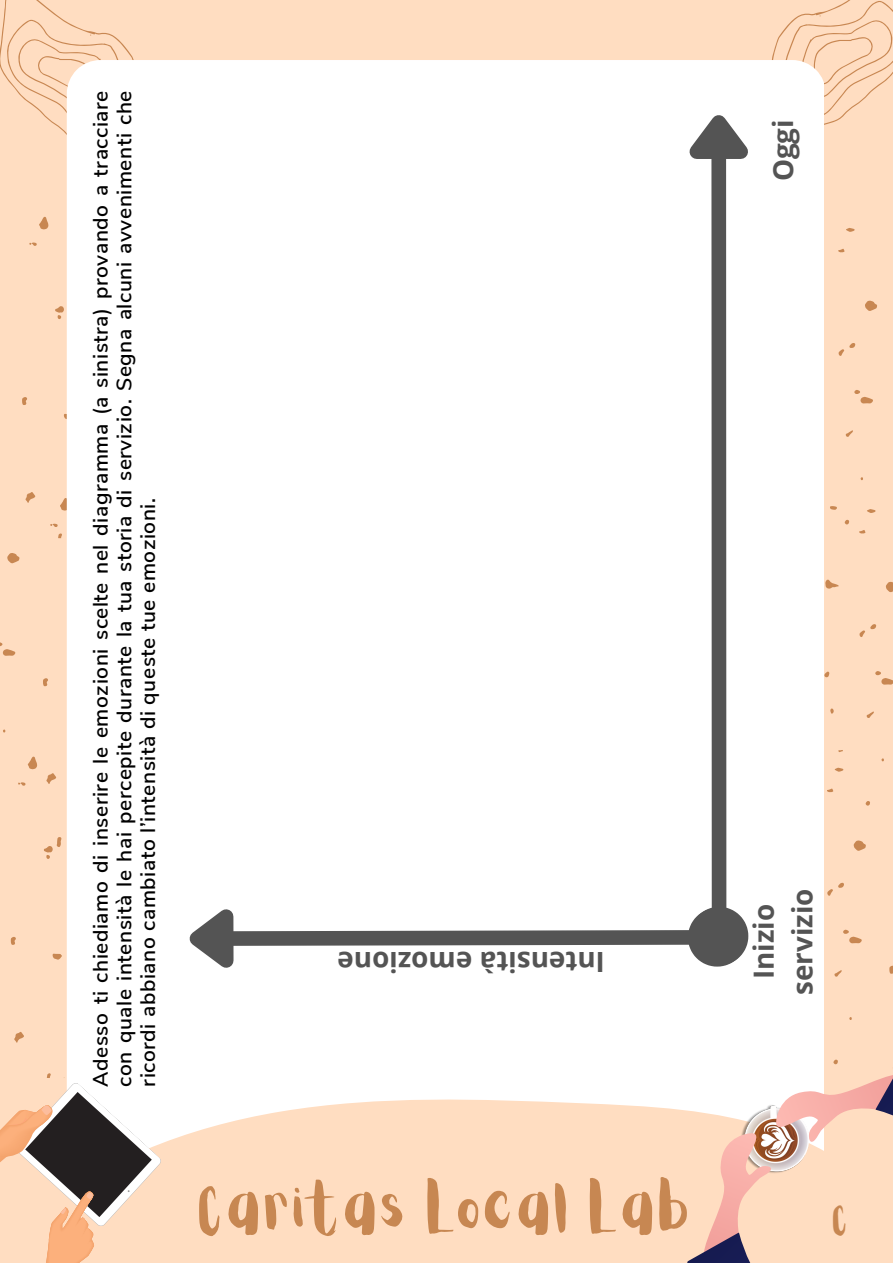
<style>
.page{position:relative;width:893px;height:1264px;background:#fff}
.page>*{position:absolute;margin:0;border:0;box-sizing:border-box;transform-origin:0 0}
.t1{font:53.7px "Aloja Extended";letter-spacing:.025em;color:#c78752}
.t2{font:32.85px "Aloja Extended";color:#c78752}
.t3{font:700 27.75px/38.8px "Open Sans";color:#545454;text-align:center}
.t4{font:600 21px/23.5px "Nunito Sans";letter-spacing:.025em;color:#000;text-align:justify}
</style>
<div class="page">
<div style="left:0;top:0;width:892px;height:1262px;background:#ffddc1"></div>
<svg style="left:0;top:0;width:134px;height:150px"></svg>
<svg style="left:58px;top:533px;width:4px;height:5px"></svg>
<svg style="left:39px;top:217px;width:9px;height:12px"></svg>
<svg style="left:25px;top:492px;width:10px;height:11px"></svg>
<svg style="left:64px;top:414px;width:3px;height:5px"></svg>
<svg style="left:22px;top:397px;width:5px;height:8px"></svg>
<svg style="left:55px;top:297px;width:12px;height:22px"></svg>
<svg style="left:29px;top:242px;width:8px;height:4px"></svg>
<svg style="left:7px;top:553px;width:13px;height:10px"></svg>
<svg style="left:60px;top:498px;width:7px;height:12px"></svg>
<svg style="left:46px;top:773px;width:10px;height:11px"></svg>
<svg style="left:43px;top:678px;width:5px;height:8px"></svg>
<svg style="left:0;top:642px;width:16px;height:13px"></svg>
<svg style="left:50px;top:523px;width:8px;height:4px"></svg>
<svg style="left:28px;top:756px;width:9px;height:13px"></svg>
<svg style="left:18px;top:782px;width:8px;height:4px"></svg>
<svg style="left:865px;top:300px;width:12px;height:11px"></svg>
<svg style="left:846px;top:228px;width:8px;height:4px"></svg>
<svg style="left:845px;top:430px;width:8px;height:7px"></svg>
<svg style="left:838px;top:343px;width:17px;height:13px"></svg>
<svg style="left:838px;top:249px;width:6px;height:3px"></svg>
<svg style="left:854px;top:390px;width:19px;height:13px"></svg>
<svg style="left:844px;top:519px;width:5px;height:5px"></svg>
<svg style="left:886px;top:581px;width:6px;height:11px"></svg>
<svg style="left:825px;top:579px;width:13px;height:10px"></svg>
<svg style="left:867px;top:509px;width:8px;height:4px"></svg>
<svg style="left:866px;top:711px;width:7px;height:7px"></svg>
<svg style="left:859px;top:624px;width:17px;height:13px"></svg>
<svg style="left:830px;top:506px;width:7px;height:4px"></svg>
<svg style="left:824px;top:671px;width:5px;height:6px"></svg>
<svg style="left:859px;top:530px;width:6px;height:4px"></svg>
<svg style="left:875px;top:671px;width:17px;height:13px"></svg>
<svg style="left:865px;top:801px;width:5px;height:4px"></svg>
<svg style="left:830px;top:708px;width:4px;height:5px"></svg>
<svg style="left:834px;top:767px;width:9px;height:4px"></svg>
<svg style="left:827px;top:788px;width:6px;height:4px"></svg>
<div style="left:67px;top:60px;width:757px;height:759px;background:#fff"></div>
<svg style="left:10px;top:819px;width:882px;height:324px;fill:#fff"></svg>
<svg style="left:656px;top:1027px;width:237px;height:235px"></svg>
<svg style="left:0;top:1073px;width:163px;height:189px"></svg>
<div style="left:711px;top:155px;width:15px;height:755px;background:#545454"></div>
<svg style="left:172px;top:887px;width:587px;height:94px"></svg>
<svg style="left:676px;top:0;width:216px;height:172px"></svg>
<p class="t4" style="left:89px;top:1086px;width:997px;rotate:-90deg">Adesso ti chiediamo di inserire le emozioni scelte nel diagramma (a sinistra) provando a tracciare con quale intensità le hai percepite durante la tua storia di servizio. Segna alcuni avvenimenti che ricordi abbiano cambiato l’intensità di queste tue emozioni.</p>
<h3 class="t3" style="left:605px;top:982px;width:269px;rotate:-180deg">nI net àt i s me o oi z n e</h3>
<h1 class="t1" style="left:199px;top:1183px;width:496px">Caritas Local Lab</h1>
<h3 class="t3" style="left:763px;top:181px;width:63px;rotate:-90deg">Oggi</h3>
<h3 class="t3" style="left:743px;top:994px;width:108px;rotate:-90deg">Inizio servizio</h3>
<h2 class="t2" style="left:833px;top:1203px;width:17px">C</h2>
</div>
